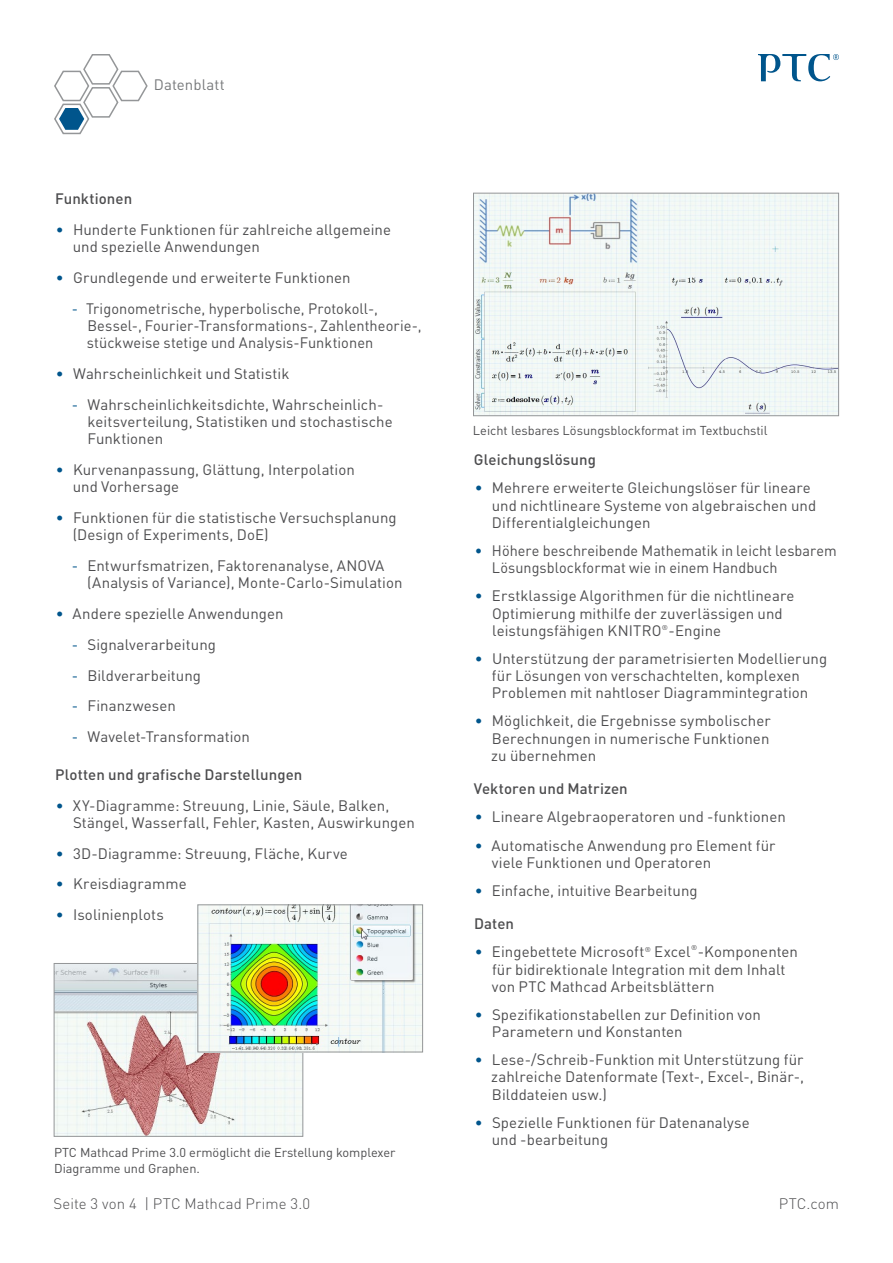
<style>
.page{position:relative;width:893px;height:1263px;background:#fff}
.page>*{position:absolute;margin:0;border:0;box-sizing:border-box;transform-origin:0 0}
.t1{font:15px/17.2px "DIN Pro";letter-spacing:.005em;color:#4d4d4f}
.t2{font:500 15px "DIN Pro";letter-spacing:.005em;color:#4d4d4f}
.t3{font:15px/17.2px "DIN Pro";letter-spacing:.005em;color:#4d4d4f;scale:.96 1}
.t4{font:300 15px "DIN Pro";letter-spacing:.005em;color:#4d4d4f}
.t5{font:15px "DIN Pro";letter-spacing:.005em;color:#77797b}
.t6{font:12.75px/16.5px "DIN Pro";color:#4d4d4f}
.t7{font:7.05px "DIN Pro";color:#4d4d4f}
.s1{color:#00558c}
</style>
<div class="page">
<svg style="left:758px;top:54px;width:81px;height:28px"></svg>
<svg style="left:54px;top:54px;width:94px;height:81px"></svg>
<img style="left:56px;top:965px;width:245px;height:169px">
<div style="left:54px;top:963px;width:249px;height:173px;border:1px solid #949698"></div>
<img style="left:200px;top:907px;width:221px;height:143px">
<div style="left:198px;top:905px;width:225px;height:147px;border:1px solid #949698"></div>
<img style="left:475px;top:195px;width:362px;height:219px">
<div style="left:473px;top:193px;width:366px;height:223px;border:1px solid #949698"></div>
<p class="t5" style="left:154px;top:73px;width:72px">Datenblatt</p>
<p class="t2" style="left:55px;top:187px;width:79px">Funktionen</p>
<p class="t1" style="left:73px;top:220px;width:320px;text-indent:-17px"><span class="s1">•</span> Hunderte Funktionen für zahlreiche allgemeine und spezielle Anwendungen</p>
<p class="t1" style="left:56px;top:268px;width:296px"><span class="s1">•</span> Grundlegende und erweiterte Funktionen</p>
<p class="t1" style="left:87px;top:298px;width:336px;text-indent:-15px"><span class="s1">-</span> Trigonometrische, hyperbolische, Protokoll-,<br>Bessel-, Fourier-Transformations-, Zahlentheorie-, stückweise stetige und Analysis-Funktionen</p>
<p class="t1" style="left:56px;top:364px;width:235px"><span class="s1">•</span> Wahrscheinlichkeit und Statistik</p>
<p class="t1" style="left:87px;top:394px;width:307px;text-indent:-16px"><span class="s1">-</span> Wahrscheinlichkeitsdichte, Wahrscheinlich&shy;keitsverteilung, Statistiken und stochastische<br>Funktionen</p>
<p class="t1" style="left:73px;top:460px;width:284px;text-indent:-17px"><span class="s1">•</span> Kurvenanpassung, Glättung, Interpolation und Vorhersage</p>
<p class="t1" style="left:73px;top:508px;width:325px;text-indent:-17px"><span class="s1">•</span> Funktionen für die statistische Versuchsplanung (Design of Experiments, DoE)</p>
<p class="t1" style="left:87px;top:556px;width:317px;text-indent:-16px"><span class="s1">-</span> Entwurfsmatrizen, Faktorenanalyse, ANOVA (Analysis of Variance), Monte-Carlo-Simulation</p>
<p class="t1" style="left:56px;top:604px;width:229px"><span class="s1">•</span> Andere spezielle Anwendungen</p>
<p class="t1" style="left:72px;top:634px;width:146px"><span class="s1">-</span> Signalverarbeitung</p>
<p class="t1" style="left:72px;top:665px;width:131px"><span class="s1">-</span> Bildverarbeitung</p>
<p class="t1" style="left:72px;top:696px;width:106px"><span class="s1">-</span> Finanzwesen</p>
<p class="t1" style="left:72px;top:727px;width:180px"><span class="s1">-</span> Wavelet-Transformation</p>
<p class="t2" style="left:55px;top:762px;width:249px">Plotten und grafische Darstellungen</p>
<p class="t1" style="left:73px;top:795px;width:343px;text-indent:-17px"><span class="s1">•</span> XY-Diagramme: Streuung, Linie, Säule, Balken,<br>Stängel, Wasserfall, Fehler, Kasten, Auswirkungen</p>
<p class="t1" style="left:56px;top:843px;width:293px"><span class="s1">•</span> 3D-Diagramme: Streuung, Fläche, Kurve</p>
<p class="t1" style="left:56px;top:874px;width:132px"><span class="s1">•</span> Kreisdiagramme</p>
<p class="t1" style="left:56px;top:904px;width:109px"><span class="s1">•</span> Isolinienplots</p>
<p class="t6" style="left:54px;top:1142px;width:343px">PTC Mathcad Prime 3.0 ermöglicht die Erstellung komplexer<br>Diagramme und Graphen.</p>
<p class="t6" style="left:473px;top:421px;width:296px">Leicht lesbares Lösungsblockformat im Textbuchstil</p>
<p class="t2" style="left:474px;top:448px;width:123px">Gleichungslösung</p>
<p class="t1" style="left:492px;top:478px;width:326px;text-indent:-17px"><span class="s1">•</span> Mehrere erweiterte Gleichungslöser für lineare und nichtlineare Systeme von algebraischen und<br>Differentialgleichungen</p>
<p class="t3" style="left:492px;top:540px;width:361px;text-indent:-17px"><span class="s1">•</span> Höhere beschreibende Mathematik in leicht lesbarem<br>Lösungsblockformat wie in einem Handbuch</p>
<p class="t1" style="left:492px;top:586px;width:304px;text-indent:-17px"><span class="s1">•</span> Erstklassige Algorithmen für die nichtlineare<br>Optimierung mithilfe der zuverlässigen und leistungsfähigen KNITRO<sup>®</sup>-Engine</p>
<p class="t1" style="left:492px;top:648px;width:337px;text-indent:-17px"><span class="s1">•</span> Unterstützung der parametrisierten Modellierung für Lösungen von verschachtelten, komplexen<br>Problemen mit nahtloser Diagrammintegration</p>
<p class="t1" style="left:491px;top:711px;width:281px;text-align:justify;text-indent:-16px"><span class="s1">•</span> Möglichkeit, die Ergebnisse symbolischer Berechnungen in numerische Funktionen zu übernehmen</p>
<p class="t2" style="left:474px;top:777px;width:155px">Vektoren und Matrizen</p>
<p class="t1" style="left:475px;top:807px;width:313px"><span class="s1">•</span> Lineare Algebraoperatoren und -funktionen</p>
<p class="t1" style="left:492px;top:835px;width:285px;text-indent:-17px"><span class="s1">•</span> Automatische Anwendung pro Element für viele Funktionen und Operatoren</p>
<p class="t1" style="left:475px;top:880px;width:224px"><span class="s1">•</span> Einfache, intuitive Bearbeitung</p>
<p class="t2" style="left:474px;top:912px;width:41px">Daten</p>
<p class="t1" style="left:475px;top:942px;width:217px"><span class="s1">•</span> Eingebettete Microsoft<sup>®</sup> Excel</p>
<p class="t7" style="left:691px;top:942px;width:8px">®</p>
<p class="t1" style="left:492px;top:942px;width:308px;text-indent:206px">-Komponenten für bidirektionale Integration mit dem Inhalt von PTC Mathcad Arbeitsblättern</p>
<p class="t1" style="left:492px;top:1004px;width:270px;text-indent:-17px"><span class="s1">•</span> Spezifikationstabellen zur Definition von<br>Parametern und Konstanten</p>
<p class="t1" style="left:491px;top:1050px;width:314px;text-align:justify;text-indent:-16px"><span class="s1">•</span> Lese-/Schreib-Funktion mit Unterstützung für zahlreiche Datenformate (Text-, Excel-, Binär-, Bilddateien usw.)</p>
<p class="t1" style="left:492px;top:1112px;width:260px;text-indent:-17px"><span class="s1">•</span> Spezielle Funktionen für Datenanalyse und -bearbeitung</p>
<p class="t4" style="left:53px;top:1192px;width:258px">Seite 3 von 4 | PTC Mathcad Prime 3.0</p>
<p class="t4" style="left:779px;top:1192px;width:62px">PTC.com</p>
</div>
